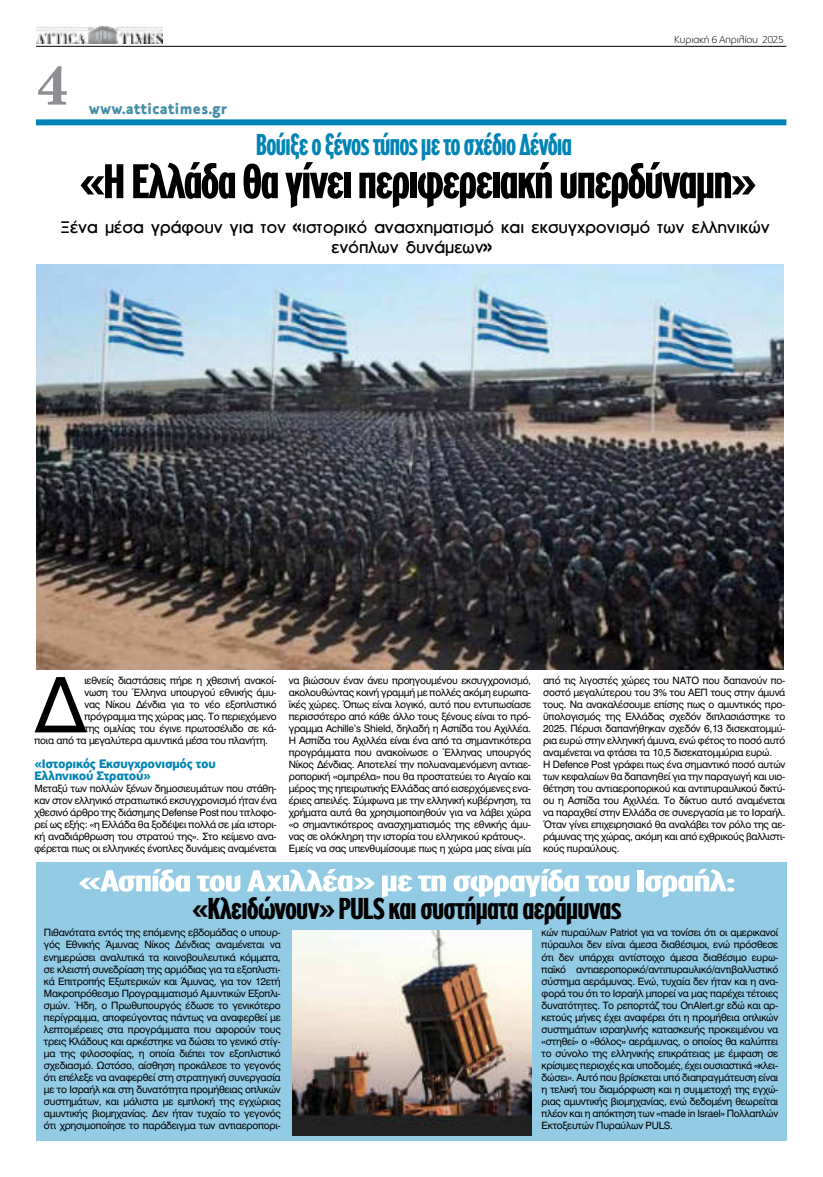
<style>
.page{position:relative;width:823px;height:1177px;background:#fff}
.page>*{position:absolute;margin:0;border:0;box-sizing:border-box;transform-origin:0 0}
.t1{font:75.8px "UB Helvetica";color:#000}
.t2{font:700 55px "PF Century";color:#8d8f92}
.t3{font:700 52.1px "PF Highway Gothic Comp";letter-spacing:-.045em;color:#000;scale:1.11 1}
.t4{font:700 32.4px "PF Highway Gothic Comp";letter-spacing:-.04em;color:#fff;scale:1.62 1}
.t5{font:700 32.4px "PF Highway Gothic Comp";letter-spacing:-.04em;color:#000;scale:1.13 1}
.t6{font:700 32.4px "PF Highway Gothic Comp";letter-spacing:-.045em;color:#0084b6;scale:.96 1}
.t7{font:16px/20px "UB Front Bold";letter-spacing:-.01em;color:#000;text-align:center}
.t8{font:900 16px "PF Textbook";color:#478fa9;scale:.94 1}
.t9{font:700 13px/12px "PF Highway Sans Pro";letter-spacing:-.025em;color:#0084b6}
.t10{font:10px/12px "UB Helvetica";letter-spacing:-.025em;color:#000;text-align:justify}
.t11{font:100 10px "PF Catalog";letter-spacing:-.02em;color:#000;scale:1.1 1}
</style>
<div class="page">
<hr style="left:36px;top:46px;width:749px;height:1px;background:#000">
<div style="left:36px;top:119px;width:749px;height:6px;background:#0084b6"></div>
<img style="left:36px;top:27px;width:126px;height:16px">
<img style="left:36px;top:264px;width:746px;height:405px">
<div style="left:36px;top:862px;width:749px;height:278px;background:#94cbe4"></div>
<img style="left:292px;top:930px;width:238px;height:205px">
<h2 class="t2" style="left:36px;top:64px;width:34px">4</h2>
<h3 class="t8" style="left:89px;top:102px;width:148px">www.atticatimes.gr</h3>
<p class="t11" style="left:673px;top:35px;width:101px">Κυριακή 6 Απριλίου 2025</p>
<h3 class="t6" style="left:256px;top:132px;width:331px">Βούιξε ο ξένος τύπος με το σχέδιο Δένδια</h3>
<h3 class="t3" style="left:79px;top:161px;width:611px">«Η Ελλάδα θα γίνει περιφερειακή υπερδύναμη»</h3>
<h3 class="t7" style="left:60px;top:217px;width:710px">Ξένα μέσα γράφουν για τον «ιστορικό ανασχηματισμό και εκσυγχρονισμό των ελληνικών ενόπλων δυνάμεων»</h3>
<h1 class="t1" style="left:35px;top:659px;width:53px">Δ</h1>
<p class="t10" style="left:84px;top:674px;width:194px">ιεθνείς διαστάσεις πήρε η χθεσινή ανακοί-</p>
<p class="t10" style="left:84px;top:686px;width:194px">νωση του Έλληνα υπουργού εθνικής άμυ-</p>
<p class="t10" style="left:84px;top:698px;width:194px">νας Νίκου Δένδια για το νέο εξοπλιστικό</p>
<p class="t10" style="left:84px;top:710px;width:194px">πρόγραμμα της χώρας μας. Το περιεχόμενο</p>
<p class="t10" style="left:84px;top:722px;width:194px">της ομιλίας του έγινε πρωτοσέλιδο σε κά-</p>
<p class="t10" style="left:34px;top:734px;width:235px">ποια από τα μεγαλύτερα αμυντικά μέσα του πλανήτη.</p>
<h3 class="t9" style="left:34px;top:758px;width:183px">«Ιστορικός Εκσυγχρονισμός του<br>Ελληνικού Στρατού»</h3>
<p class="t10" style="left:34px;top:782px;width:244px">Μεταξύ των πολλών ξένων δημοσιευμάτων που στάθη&shy;καν στον ελληνικό στρατιωτικό εκσυγχρονισμό ήταν ένα χθεσινό άρθρο της διάσημης Defense Post που τιτλοφο&shy;ρεί ως εξής: «η Ελλάδα θα ξοδέψει πολλά σε μία ιστορι&shy;κή αναδιάρθρωση του στρατού της». Στο κείμενο ανα&shy;φέρεται πως οι ελληνικές ένοπλες δυνάμεις αναμένεται</p>
<p class="t10" style="left:288px;top:674px;width:244px;text-align:left">να βιώσουν έναν άνευ προηγουμένου εκσυγχρονισμό, ακολουθώντας κοινή γραμμή με πολλές ακόμη ευρωπα&shy;ϊκές χώρες. Όπως είναι λογικό, αυτό που εντυπωσίασε περισσότερο από κάθε άλλο τους ξένους είναι το πρό&shy;γραμμα Achille's Shield, δηλαδή η Ασπίδα του Αχιλλέα.<br>Η Ασπίδα του Αχιλλέα είναι ένα από τα σημαντικότερα προγράμματα που ανακοίνωσε ο Έλληνας υπουργός Νίκος Δένδιας. Αποτελεί την πολυαναμενόμενη αντιαε&shy;ροπορική «ομπρέλα» που θα προστατεύει το Αιγαίο και μέρος της ηπειρωτικής Ελλάδας από εισερχόμενες ενα&shy;έριες απειλές. Σύμφωνα με την ελληνική κυβέρνηση, τα χρήματα αυτά θα χρησιμοποιηθούν για να λάβει χώρα «ο σημαντικότερος ανασχηματισμός της εθνικής άμυ&shy;νας σε ολόκληρη την ιστορία του ελληνικού κράτους».<br>Εμείς να σας υπενθυμίσουμε πως η χώρα μας είναι μία</p>
<p class="t10" style="left:542px;top:674px;width:244px;text-align:left">από τις λιγοστές χώρες του ΝΑΤΟ που δαπανούν πο&shy;σοστό μεγαλύτερου του 3% του ΑΕΠ τους στην άμυνά τους. Να ανακαλέσουμε επίσης πως ο αμυντικός προ&shy;ϋπολογισμός της Ελλάδας σχεδόν διπλασιάστηκε το 2025. Πέρυσι δαπανήθηκαν σχεδόν 6,13 δισεκατομμύ&shy;ρια ευρώ στην ελληνική άμυνα, ενώ φέτος το ποσό αυτό αναμένεται να φτάσει τα 10,5 δισεκατομμύρια ευρώ.<br>Η Defence Post γράφει πως ένα σημαντικό ποσό αυτών των κεφαλαίων θα δαπανηθεί για την παραγωγή και υιο&shy;θέτηση του αντιαεροπορικού και αντιπυραυλικού δικτύ&shy;ου η Ασπίδα του Αχιλλέα. Το δίκτυο αυτό αναμένεται να παραχθεί στην Ελλάδα σε συνεργασία με το Ισραήλ.<br>Όταν γίνει επιχειρησιακό θα αναλάβει τον ρόλο της αε&shy;ράμυνας της χώρας, ακόμη και από εχθρικούς βαλλιστι&shy;κούς πυραύλους.</p>
<h3 class="t4" style="left:77px;top:868px;width:408px">«Ασπίδα του Αχιλλέα» με τη σφραγίδα του Ισραήλ:</h3>
<h3 class="t5" style="left:192px;top:896px;width:382px">«Κλειδώνουν» PULS και συστήματα αεράμυνας</h3>
<p class="t10" style="left:44px;top:926px;width:238px">Πιθανότατα εντός της επόμενης εβδομάδας ο υπουρ&shy;γός Εθνικής Άμυνας Νίκος Δένδιας αναμένεται να ενημερώσει αναλυτικά τα κοινοβουλευτικά κόμματα, σε κλειστή συνεδρίαση της αρμόδιας για τα εξοπλιστι&shy;κά Επιτροπής Εξωτερικών και Άμυνας, για τον 12ετή Μακροπρόθεσμο Προγραμματισμό Αμυντικών Εξοπλι&shy;σμών. Ήδη, ο Πρωθυπουργός έδωσε το γενικότερο περίγραμμα, αποφεύγοντας πάντως να αναφερθεί με λεπτομέρειες στα προγράμματα που αφορούν τους τρεις Κλάδους και αρκέστηκε να δώσει το γενικό στίγ&shy;μα της φιλοσοφίας, η οποία διέπει τον εξοπλιστικό σχεδιασμό. Ωστόσο, αίσθηση προκάλεσε το γεγονός ότι επέλεξε να αναφερθεί στη στρατηγική συνεργασία με το Ισραήλ και στη δυνατότητα προμήθειας οπλικών συστημάτων, και μάλιστα με εμπλοκή της εγχώριας αμυντικής βιομηχανίας. Δεν ήταν τυχαίο το γεγονός ότι χρησιμοποίησε το παράδειγμα των αντιαεροπορι-</p>
<p class="t10" style="left:541px;top:926px;width:238px">κών πυραύλων Patriot για να τονίσει ότι οι αμερικανοί πύραυλοι δεν είναι άμεσα διαθέσιμοι, ενώ πρόσθεσε ότι δεν υπάρχει αντίστοιχο άμεσα διαθέσιμο ευρω&shy;παϊκό αντιαεροπορικό/αντιπυραυλικό/αντιβαλλιστικό σύστημα αεράμυνας. Ενώ, τυχαία δεν ήταν και η ανα&shy;φορά του ότι το Ισραήλ μπορεί να μας παρέχει τέτοιες δυνατότητες. Το ρεπορτάζ του OnAlert.gr εδώ και αρ&shy;κετούς μήνες έχει αναφέρει ότι η προμήθεια οπλικών συστημάτων ισραηλινής κατασκευής προκειμένου να «στηθεί» ο «θόλος» αεράμυνας, ο οποίος θα καλύπτει το σύνολο της ελληνικής επικράτειας με έμφαση σε κρίσιμες περιοχές και υποδομές, έχει ουσιαστικά «κλει&shy;δώσει». Αυτό που βρίσκεται υπό διαπραγμάτευση είναι η τελική του διαμόρφωση και η συμμετοχή της εγχώ&shy;ριας αμυντικής βιομηχανίας, ενώ δεδομένη θεωρείται πλέον και η απόκτηση των «made in Israel» Πολλαπλών Εκτοξευτών Πυραύλων PULS.</p>
</div>
